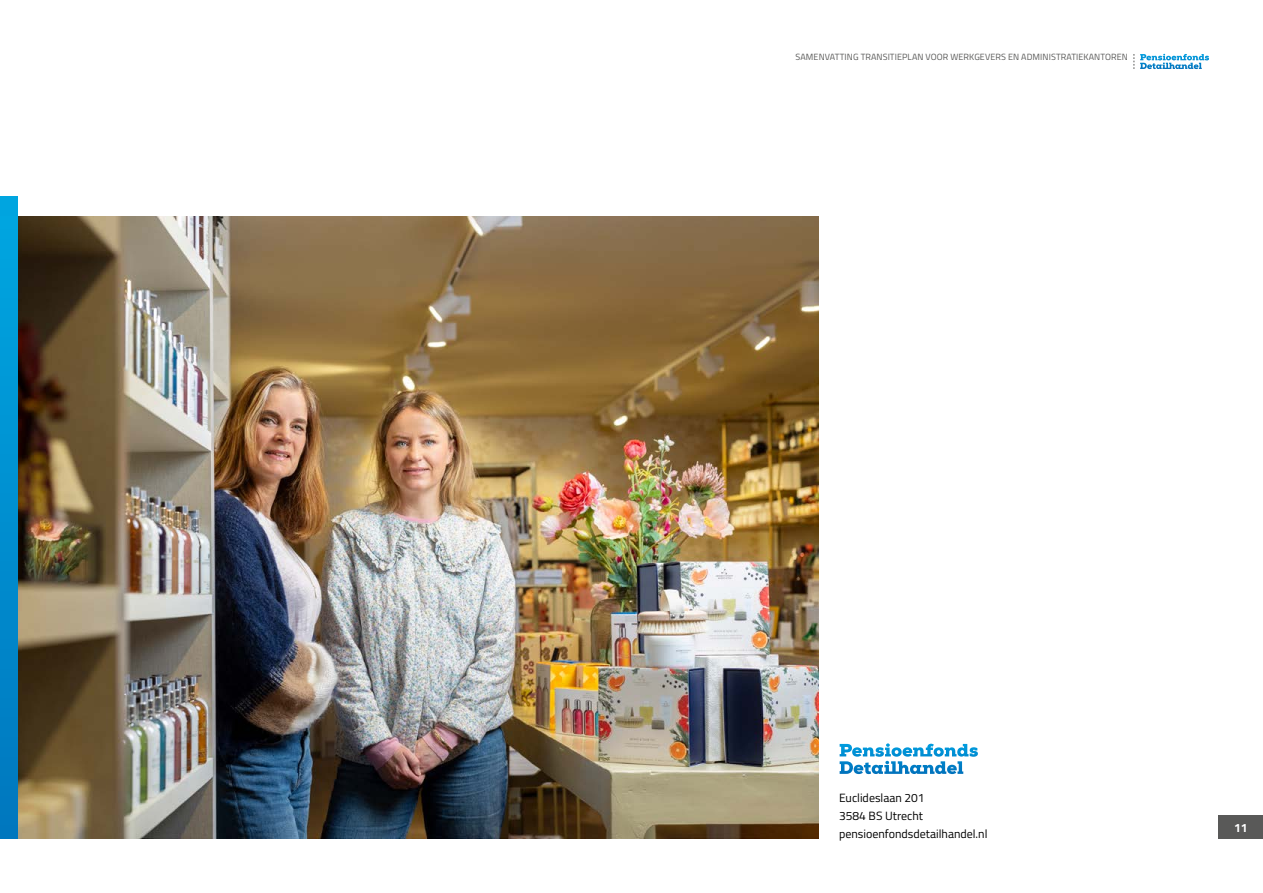
<style>
.page{position:relative;width:1263px;height:893px;background:#fff}
.page>*{position:absolute;margin:0;border:0;box-sizing:border-box;transform-origin:0 0}
.t1{font:12px/18px "Titillium";color:#000}
.t2{font:700 12px "Titillium";color:#fff}
.t3{font:9px "Titillium";letter-spacing:.01em;color:#595958}
</style>
<div class="page">
<div style="left:1218px;top:815px;width:45px;height:24px;background:#595958"></div>
<div style="left:0;top:197px;width:17px;height:642px;background:#00a5e0"></div>
<img style="left:17px;top:217px;width:801px;height:622px">
<svg style="left:1134px;top:54px;width:75px;height:15px"></svg>
<svg style="left:840px;top:743px;width:138px;height:31px"></svg>
<div style="left:0;top:217px;width:17px;height:622px;background:linear-gradient(to bottom,#00a6e0,#0077be)"></div>
<p class="t3" style="left:796px;top:50px;width:334px">SAMENVATTING TRANSITIEPLAN VOOR WERKGEVERS EN ADMINISTRATIEKANTOREN</p>
<h1 class="t1" style="left:839px;top:788px;width:150px">Euclideslaan 201<br>3584 BS Utrecht pensioenfondsdetailhandel.nl</h1>
<h1 class="t2" style="left:1234px;top:818px;width:15px">11</h1>
</div>
